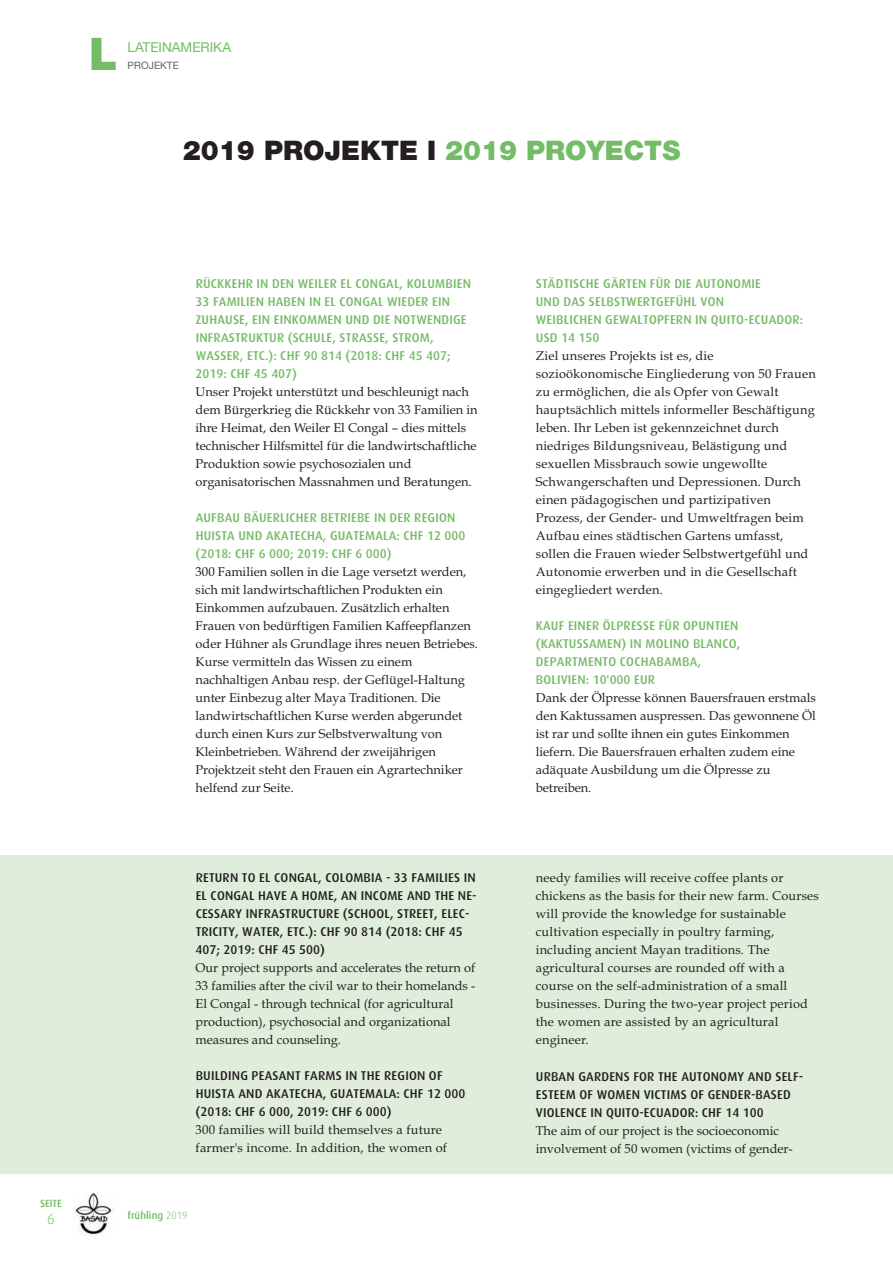
<style>
.page{position:relative;width:893px;height:1263px;background:#fff}
.page>*{position:absolute;margin:0;border:0;box-sizing:border-box;transform-origin:0 0}
.t1{font:900 45px "Helvetica Neue";color:#74bc65}
.t2{font:900 27px "Helvetica Neue";color:#231f20}
.t3{font:300 15px "Dax";color:#74bc65}
.t4{font:13.5px "Helvetica Neue";color:#74bc65}
.t5{font:12.75px/18px "Book Antiqua";color:#231f20}
.t6{font:500 12.75px/18px "Dax";letter-spacing:.015em;color:#74bc65}
.t7{font:500 12.75px/18px "Dax";letter-spacing:.015em;color:#231f20}
.t8{font:500 10.5px "Dax";color:#74bc65}
.t9{font:10.2px "Helvetica Neue";color:#636366}
.s1{color:#74bc65}
.s2{font-weight:300}
</style>
<div class="page">
<img style="left:74px;top:1192px;width:39px;height:43px">
<div style="left:0;top:855px;width:893px;height:319px;background:#e0edda"></div>
<h1 class="t1" style="left:89px;top:38px;width:30px">L</h1>
<p class="t4" style="left:128px;top:40px;width:105px">LATEINAMERIKA</p>
<p class="t9" style="left:128px;top:60px;width:53px">PROJEKTE</p>
<h2 class="t2" style="left:183px;top:140px;width:499px">2019 PROJEKTE I <span class="s1">2019 PROYECTS</span></h2>
<p class="t6" style="left:196px;top:275px;width:277px">RÜCKKEHR IN DEN WEILER EL CONGAL, KOLUMBIEN 33 FAMILIEN HABEN IN EL CONGAL WIEDER EIN ZUHAUSE, EIN EINKOMMEN UND DIE NOTWENDIGE INFRASTRUKTUR (SCHULE, STRASSE, STROM, WASSER, ETC.): CHF 90 814 (2018: CHF 45 407; 2019: CHF 45 407)</p>
<p class="t5" style="left:196px;top:384px;width:284px">Unser Projekt unterstützt und beschleunigt nach dem Bürgerkrieg die Rückkehr von 33 Familien in ihre Heimat, den Weiler El Congal – dies mittels technischer Hilfsmittel für die landwirtschaftliche Produktion sowie psychosozialen und organisatorischen Massnahmen und Beratungen.</p>
<p class="t6" style="left:196px;top:509px;width:271px">AUFBAU BÄUERLICHER BETRIEBE IN DER REGION<br>HUISTA UND AKATECHA, GUATEMALA: CHF 12 000 (2018: CHF 6 000; 2019: CHF 6 000)</p>
<p class="t5" style="left:196px;top:564px;width:284px">300 Familien sollen in die Lage versetzt werden, sich mit landwirtschaftlichen Produkten ein Einkommen aufzubauen. Zusätzlich erhalten Frauen von bedürftigen Familien Kaffeepflanzen oder Hühner als Grundlage ihres neuen Betriebes.<br>Kurse vermitteln das Wissen zu einem nachhaltigen Anbau resp. der Geflügel-Haltung unter Einbezug alter Maya Traditionen. Die landwirtschaftlichen Kurse werden abgerundet durch einen Kurs zur Selbstverwaltung von Kleinbetrieben. Während der zweijährigen Projektzeit steht den Frauen ein Agrartechniker helfend zur Seite.</p>
<p class="t7" style="left:196px;top:869px;width:283px">RETURN TO EL CONGAL, COLOMBIA - 33 FAMILIES IN EL CONGAL HAVE A HOME, AN INCOME AND THE NE-CESSARY INFRASTRUCTURE (SCHOOL, STREET, ELEC-TRICITY, WATER, ETC.): CHF 90 814 (2018: CHF 45<br>407; 2019: CHF 45 500)</p>
<p class="t5" style="left:196px;top:960px;width:281px">Our project supports and accelerates the return of 33 families after the civil war to their homelands - El Congal - through technical (for agricultural production), psychosocial and organizational measures and counseling.</p>
<p class="t7" style="left:196px;top:1067px;width:271px">BUILDING PEASANT FARMS IN THE REGION OF<br>HUISTA AND AKATECHA, GUATEMALA: CHF 12 000 (2018: CHF 6 000, 2019: CHF 6 000)</p>
<p class="t5" style="left:196px;top:1122px;width:253px">300 families will build themselves a future farmer's income. In addition, the women of</p>
<p class="t6" style="left:536px;top:275px;width:269px">STÄDTISCHE GÄRTEN FÜR DIE AUTONOMIE<br>UND DAS SELBSTWERTGEFÜHL VON<br>WEIBLICHEN GEWALTOPFERN IN QUITO-ECUADOR:<br>USD 14 150</p>
<p class="t5" style="left:536px;top:348px;width:281px">Ziel unseres Projekts ist es, die sozioökonomische Eingliederung von 50 Frauen zu ermöglichen, die als Opfer von Gewalt hauptsächlich mittels informeller Beschäftigung leben. Ihr Leben ist gekennzeichnet durch niedriges Bildungsniveau, Belästigung und sexuellen Missbrauch sowie ungewollte Schwangerschaften und Depressionen. Durch einen pädagogischen und partizipativen Prozess, der Gender- und Umweltfragen beim Aufbau eines städtischen Gartens umfasst, sollen die Frauen wieder Selbstwertgefühl und Autonomie erwerben und in die Gesellschaft eingegliedert werden.</p>
<p class="t6" style="left:536px;top:617px;width:206px">KAUF EINER ÖLPRESSE FÜR OPUNTIEN (KAKTUSSAMEN) IN MOLINO BLANCO,<br>DEPARTMENTO COCHABAMBA,<br>BOLIVIEN: 10'000 EUR</p>
<p class="t5" style="left:536px;top:690px;width:282px">Dank der Ölpresse können Bauersfrauen erstmals den Kaktussamen auspressen. Das gewonnene Öl ist rar und sollte ihnen ein gutes Einkommen liefern. Die Bauersfrauen erhalten zudem eine adäquate Ausbildung um die Ölpresse zu betreiben.</p>
<p class="t5" style="left:536px;top:870px;width:285px">needy families will receive coffee plants or chickens as the basis for their new farm. Courses will provide the knowledge for sustainable cultivation especially in poultry farming, including ancient Mayan traditions. The agricultural courses are rounded off with a course on the self-administration of a small businesses. During the two-year project period the women are assisted by an agricultural engineer.</p>
<p class="t7" style="left:536px;top:1067px;width:269px">URBAN GARDENS FOR THE AUTONOMY AND SELF-<br>ESTEEM OF WOMEN VICTIMS OF GENDER-BASED<br>VIOLENCE IN QUITO-ECUADOR: CHF 14 100</p>
<p class="t5" style="left:536px;top:1123px;width:258px">The aim of our project is the socioeconomic involvement of 50 women (victims of gender-</p>
<p class="t8" style="left:40px;top:1198px;width:23px">SEITE</p>
<p class="t3" style="left:47px;top:1214px;width:9px">6</p>
<p class="t8" style="left:128px;top:1209px;width:61px">frühling <span class="s2">2019</span></p>
</div>
